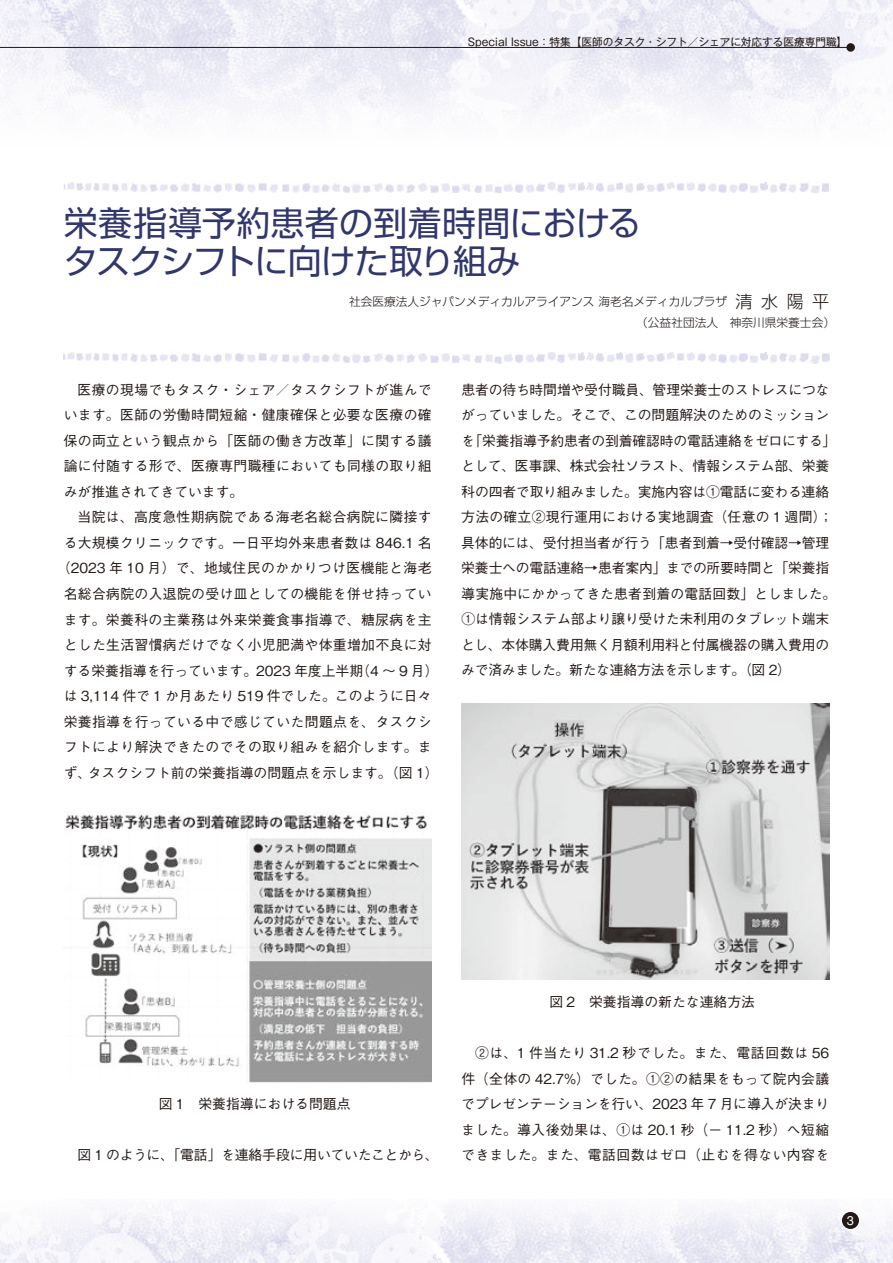
<style>
.page{position:relative;width:893px;height:1263px;background:#fff}
.page>*{position:absolute;margin:0;border:0;box-sizing:border-box;transform-origin:0 0}
.t1{font:34.05px/38.2px "Shin Go Pr 6";letter-spacing:-.01em;color:#31366d}
.t2{font:500 13.8px/25.5px "Gothic BBB Pr 6";color:#231916;text-align:justify}
.t3{font:500 13.8px "Gothic BBB Pr 6";letter-spacing:.025em;color:#231916}
.t4{font:500 13.8px "Gothic BBB Pr 6";letter-spacing:.03em;color:#231916}
.t5{font:12.75px "Helvetica";color:#fff}
.t6{font:300 11.7px/20.7px "Shin Go Pr 6";color:#231916}
.t7{font:10.65px "Gothic MB101 Pr 6";color:#231916}
.s1{font-size:16.95px}
</style>
<div class="page">
<img style="left:0;top:1205px;width:893px;height:58px">
<img style="left:0;top:0;width:893px;height:122px">
<hr style="left:0;top:47px;width:850px;height:1px;background:#231916">
<div style="left:846px;top:43px;width:9px;height:9px;background:#231916;border-radius:50%"></div>
<div style="left:842px;top:1212px;width:17px;height:17px;background:#231916;border-radius:50%"></div>
<img style="left:65px;top:811px;width:367px;height:271px">
<img style="left:461px;top:704px;width:368px;height:275px">
<img style="left:64px;top:182px;width:765px;height:11px">
<img style="left:64px;top:352px;width:765px;height:11px">
<p class="t7" style="left:468px;top:33px;width:381px">Special Issue：特集【医師のタスク・シフト／シェアに対応する医療専門職】</p>
<h1 class="t1" style="left:64px;top:202px;width:578px">栄養指導予約患者の到着時間におけるタスクシフトに向けた取り組み</h1>
<p class="t6" style="left:636px;top:291px;width:200px;text-indent:-287px">社会医療法人ジャパンメディカルアライアンス 海老名メディカルプラザ <span class="s1">清水陽平</span>（公益社団法人　神奈川県栄養士会）</p>
<p class="t2" style="left:64px;top:376px;width:369px;text-indent:14px">医療の現場でもタスク・シェア／タスクシフトが進んでいます。医師の労働時間短縮・健康確保と必要な医療の確保の両立という観点から「医師の働き方改革」に関する議論に付随する形で、医療専門職種においても同様の取り組みが推進されてきています。　</p>
<p class="t3" style="left:78px;top:506px;width:356px">当院は、高度急性期病院である海老名総合病院に隣接す</p>
<p class="t2" style="left:64px;top:529px;width:369px">る大規模クリニックです。一日平均外来患者数は 846.1 名</p>
<p class="t4" style="left:57px;top:557px;width:376px">（2023 年 10 月）で、地域住民のかかりつけ医機能と海老</p>
<p class="t3" style="left:64px;top:583px;width:369px">名総合病院の入退院の受け皿としての機能を併せ持ってい</p>
<p class="t3" style="left:64px;top:608px;width:369px">ます。栄養科の主業務は外来栄養食事指導で、糖尿病を主</p>
<p class="t3" style="left:64px;top:634px;width:369px">とした生活習慣病だけでなく小児肥満や体重増加不良に対</p>
<p class="t2" style="left:64px;top:657px;width:376px">する栄養指導を行っています。2023 年度上半期（4 ～ 9 月）</p>
<p class="t2" style="left:64px;top:682px;width:369px">は 3,114 件で 1 か月あたり 519 件でした。このように日々</p>
<p class="t3" style="left:64px;top:710px;width:369px">栄養指導を行っている中で感じていた問題点を、タスクシ</p>
<p class="t3" style="left:64px;top:736px;width:369px">フトにより解決できたのでその取り組みを紹介します。ま</p>
<p class="t2" style="left:64px;top:759px;width:376px">ず、タスクシフト前の栄養指導の問題点を示します。（図 1）</p>
<p class="t2" style="left:461px;top:376px;width:377px;text-align:left">患者の待ち時間増や受付職員、管理栄養士のストレスにつながっていました。そこで、この問題解決のためのミッションを「栄養指導予約患者の到着確認時の電話連絡をゼロにする」として、医事課、株式会社ソラスト、情報システム部、栄養科の四者で取り組みました。実施内容は①電話に変わる連絡方法の確立②現行運用における実地調査（任意の 1 週間）；具体的には、受付担当者が行う「患者到着→受付確認→管理栄養士への電話連絡→患者案内」までの所要時間と「栄養指導実施中にかかってきた患者到着の電話回数」としました。<br>①は情報システム部より譲り受けた未利用のタブレット端末とし、本体購入費用無く月額利用料と付属機器の購入費用のみで済みました。新たな連絡方法を示します。（図 2）</p>
<p class="t2" style="left:159px;top:1090px;width:193px">図 1　栄養指導における問題点</p>
<p class="t2" style="left:77px;top:1141px;width:363px">図 1 のように、「電話」を連絡手段に用いていたことから、</p>
<p class="t2" style="left:549px;top:988px;width:207px">図 2　栄養指導の新たな連絡方法</p>
<p class="t2" style="left:461px;top:1039px;width:370px;text-indent:14px">②は、1 件当たり 31.2 秒でした。また、電話回数は 56件（全体の 42.7%）でした。①②の結果をもって院内会議でプレゼンテーションを行い、2023 年 7 月に導入が決まりました。導入後効果は、①は 20.1 秒（－ 11.2 秒）へ短縮できました。また、電話回数はゼロ（止むを得ない内容を</p>
<p class="t5" style="left:847px;top:1213px;width:9px">3</p>
</div>
